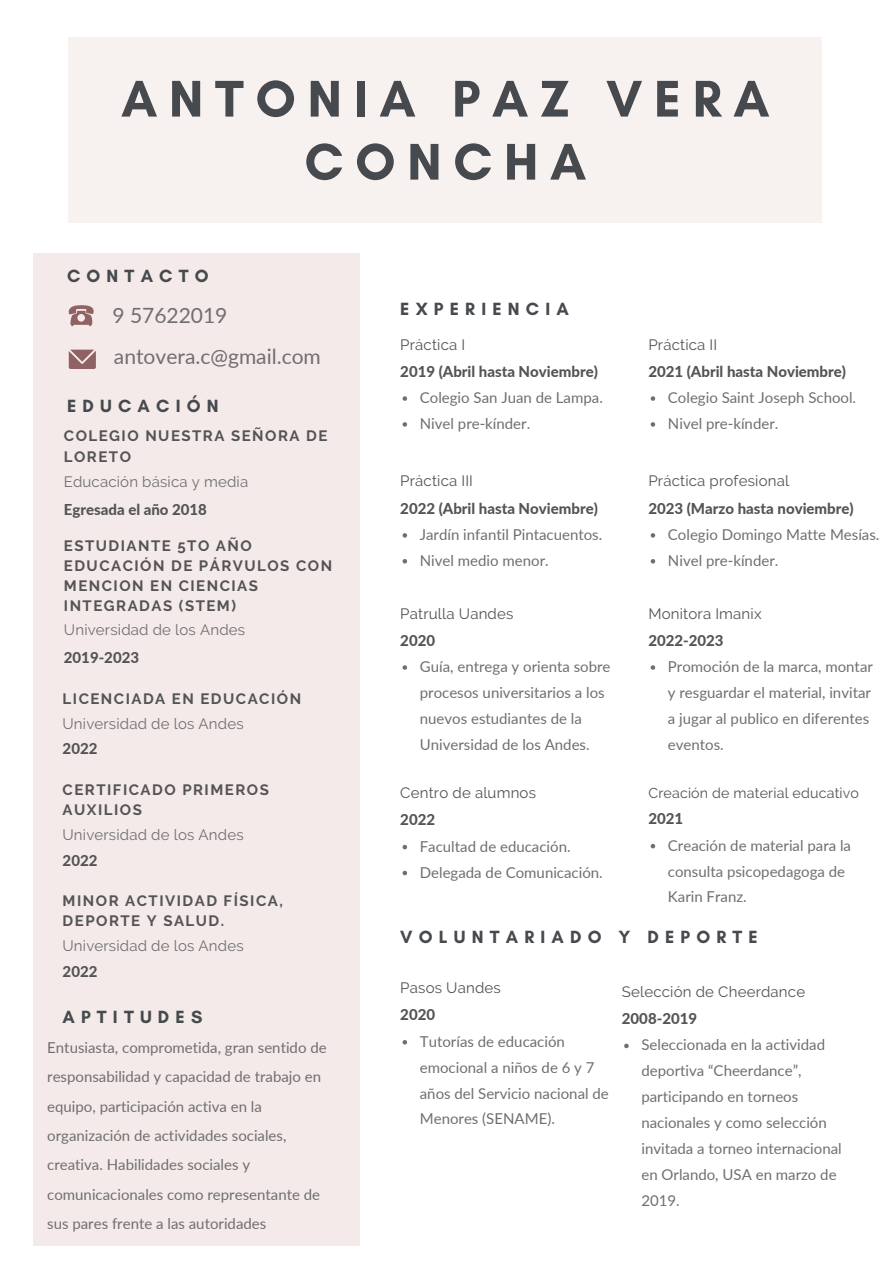
<style>
.page{position:relative;width:894px;height:1264px;background:#fff}
.page>*{position:absolute;margin:0;border:0;box-sizing:border-box;transform-origin:0 0}
.t1{font:700 52.5px/63px "Glacial Indifference";letter-spacing:.22em;color:#464a4e;text-align:center}
.t2{font:21px "Lato";color:#706f6f}
.t3{font:700 18px "Glacial Indifference";letter-spacing:.345em;color:#464a4e}
.t4{font:15px/25.8px "Lato";color:#706f6f}
.t5{font:700 15px/20.2px "Raleway";letter-spacing:.1em;color:#545454}
.t6{font:800 15px "Lato";color:#545454}
.t7{font:15px "Raleway";letter-spacing:.01em;color:#545454}
.t8{font:15px "Raleway";letter-spacing:.01em;color:#706f6f}
.t9{font:14.25px "Raleway";letter-spacing:.01em;color:#545454}
</style>
<div class="page">
<div style="left:33px;top:253px;width:326px;height:992px;background:#f4eae9"></div>
<div style="left:69px;top:37px;width:752px;height:186px;background:#f7f1f0"></div>
<svg style="left:68px;top:305px;width:26px;height:21px"></svg>
<svg style="left:69px;top:349px;width:27px;height:20px"></svg>
<svg style="left:402px;top:396px;width:5px;height:5px"></svg>
<svg style="left:402px;top:422px;width:5px;height:4px"></svg>
<svg style="left:650px;top:396px;width:5px;height:5px"></svg>
<svg style="left:650px;top:422px;width:5px;height:4px"></svg>
<svg style="left:402px;top:533px;width:5px;height:4px"></svg>
<svg style="left:402px;top:559px;width:5px;height:4px"></svg>
<svg style="left:650px;top:533px;width:5px;height:4px"></svg>
<svg style="left:650px;top:559px;width:5px;height:4px"></svg>
<svg style="left:402px;top:665px;width:5px;height:4px"></svg>
<svg style="left:650px;top:665px;width:5px;height:4px"></svg>
<svg style="left:402px;top:1040px;width:5px;height:4px"></svg>
<svg style="left:624px;top:1043px;width:4px;height:5px"></svg>
<svg style="left:402px;top:844px;width:5px;height:5px"></svg>
<svg style="left:402px;top:870px;width:5px;height:5px"></svg>
<svg style="left:650px;top:844px;width:5px;height:4px"></svg>
<p class="t1" style="left:121px;top:67px;width:649px">ANTONIA PAZ VERA<br>CONCHA</p>
<p class="t3" style="left:67px;top:265px;width:143px">CONTACTO</p>
<p class="t2" style="left:112px;top:302px;width:116px">9 57622019</p>
<p class="t2" style="left:114px;top:343px;width:208px">antovera.c@gmail.com</p>
<p class="t3" style="left:67px;top:394px;width:153px">EDUCACIÓN</p>
<p class="t5" style="left:64px;top:426px;width:265px">COLEGIO NUESTRA SEÑORA DE<br>LORETO</p>
<p class="t8" style="left:64px;top:472px;width:186px">Educación básica y media</p>
<p class="t6" style="left:64px;top:500px;width:144px">Egresada el año 2018</p>
<p class="t5" style="left:64px;top:535px;width:270px">ESTUDIANTE 5TO AÑO<br>EDUCACIÓN DE PÁRVULOS CON<br>MENCION EN CIENCIAS<br>INTEGRADAS (STEM)</p>
<p class="t8" style="left:64px;top:621px;width:183px">Universidad de los Andes</p>
<p class="t6" style="left:64px;top:648px;width:77px">2019-2023</p>
<p class="t5" style="left:63px;top:688px;width:240px">LICENCIADA EN EDUCACIÓN</p>
<p class="t8" style="left:62px;top:714px;width:183px">Universidad de los Andes</p>
<p class="t6" style="left:63px;top:739px;width:36px">2022</p>
<p class="t5" style="left:63px;top:779px;width:208px">CERTIFICADO PRIMEROS<br>AUXILIOS</p>
<p class="t8" style="left:62px;top:826px;width:183px">Universidad de los Andes</p>
<p class="t6" style="left:63px;top:850px;width:36px">2022</p>
<p class="t3" style="left:400px;top:297px;width:170px">EXPERIENCIA</p>
<p class="t7" style="left:400px;top:335px;width:66px">Práctica I</p>
<p class="t6" style="left:400px;top:362px;width:199px">2019 (Abril hasta Noviembre)</p>
<p class="t4" style="left:419px;top:384px;width:184px">Colegio San Juan de Lampa.</p>
<p class="t4" style="left:419px;top:410px;width:112px">Nivel pre-kínder.</p>
<p class="t7" style="left:400px;top:472px;width:74px">Práctica III</p>
<p class="t6" style="left:400px;top:499px;width:199px">2022 (Abril hasta Noviembre)</p>
<p class="t4" style="left:419px;top:521px;width:184px">Jardín infantil Pintacuentos.</p>
<p class="t4" style="left:419px;top:547px;width:130px">Nivel medio menor.</p>
<p class="t7" style="left:400px;top:604px;width:115px">Patrulla Uandes</p>
<p class="t6" style="left:400px;top:631px;width:36px">2020</p>
<p class="t4" style="left:419px;top:653px;width:192px">Guía, entrega y orienta sobre procesos universitarios a los nuevos estudiantes de la<br>Universidad de los Andes.</p>
<p class="t7" style="left:400px;top:784px;width:137px">Centro de alumnos</p>
<p class="t6" style="left:400px;top:810px;width:36px">2022</p>
<p class="t4" style="left:419px;top:833px;width:152px">Facultad de educación.</p>
<p class="t4" style="left:419px;top:858px;width:184px">Delegada de Comunicación.</p>
<p class="t7" style="left:648px;top:335px;width:70px">Práctica II</p>
<p class="t6" style="left:648px;top:362px;width:199px">2021 (Abril hasta Noviembre)</p>
<p class="t4" style="left:667px;top:384px;width:190px">Colegio Saint Joseph School.</p>
<p class="t4" style="left:667px;top:410px;width:112px">Nivel pre-kínder.</p>
<p class="t7" style="left:648px;top:472px;width:142px">Práctica profesional</p>
<p class="t6" style="left:648px;top:499px;width:207px">2023 (Marzo hasta noviembre)</p>
<p class="t4" style="left:667px;top:521px;width:213px">Colegio Domingo Matte Mesías.</p>
<p class="t4" style="left:667px;top:547px;width:112px">Nivel pre-kínder.</p>
<p class="t7" style="left:648px;top:604px;width:115px">Monitora Imanix</p>
<p class="t6" style="left:648px;top:631px;width:77px">2022-2023</p>
<p class="t4" style="left:667px;top:653px;width:206px">Promoción de la marca, montar y resguardar el material, invitar a jugar al publico en diferentes eventos.</p>
<p class="t9" style="left:648px;top:784px;width:212px">Creación de material educativo</p>
<p class="t6" style="left:648px;top:809px;width:36px">2021</p>
<p class="t4" style="left:667px;top:832px;width:185px">Creación de material para la consulta psicopedagoga de</p>
<p class="t5" style="left:63px;top:890px;width:221px">MINOR ACTIVIDAD FÍSICA,</p>
<p class="t4" style="left:667px;top:883px;width:80px">Karin Franz.</p>
<p class="t5" style="left:63px;top:910px;width:163px">DEPORTE Y SALUD.</p>
<p class="t8" style="left:62px;top:937px;width:183px">Universidad de los Andes</p>
<p class="t6" style="left:63px;top:962px;width:36px">2022</p>
<p class="t3" style="left:400px;top:925px;width:359px">VOLUNTARIADO Y DEPORTE</p>
<p class="t7" style="left:400px;top:979px;width:102px">Pasos Uandes</p>
<p class="t6" style="left:400px;top:1005px;width:36px">2020</p>
<p class="t4" style="left:419px;top:1028px;width:190px">Tutorías de educación emocional a niños de 6 y 7 años del Servicio nacional de<br>Menores (SENAME).</p>
<p class="t7" style="left:621px;top:982px;width:185px">Selección de Cheerdance</p>
<p class="t6" style="left:621px;top:1009px;width:77px">2008-2019</p>
<p class="t4" style="left:641px;top:1031px;width:202px">Seleccionada en la actividad deportiva “Cheerdance”, participando en torneos nacionales y como selección invitada a torneo internacional en Orlando, USA en marzo de<br>2019.</p>
<p class="t3" style="left:62px;top:1005px;width:141px">APTITUDES</p>
<p class="t4" style="left:47px;top:1032px;width:281px;line-height:29.2px">Entusiasta, comprometida, gran sentido de responsabilidad y capacidad de trabajo en equipo, participación activa en la organización de actividades sociales, creativa. Habilidades sociales y comunicacionales como representante de sus pares frente a las autoridades</p>
</div>
